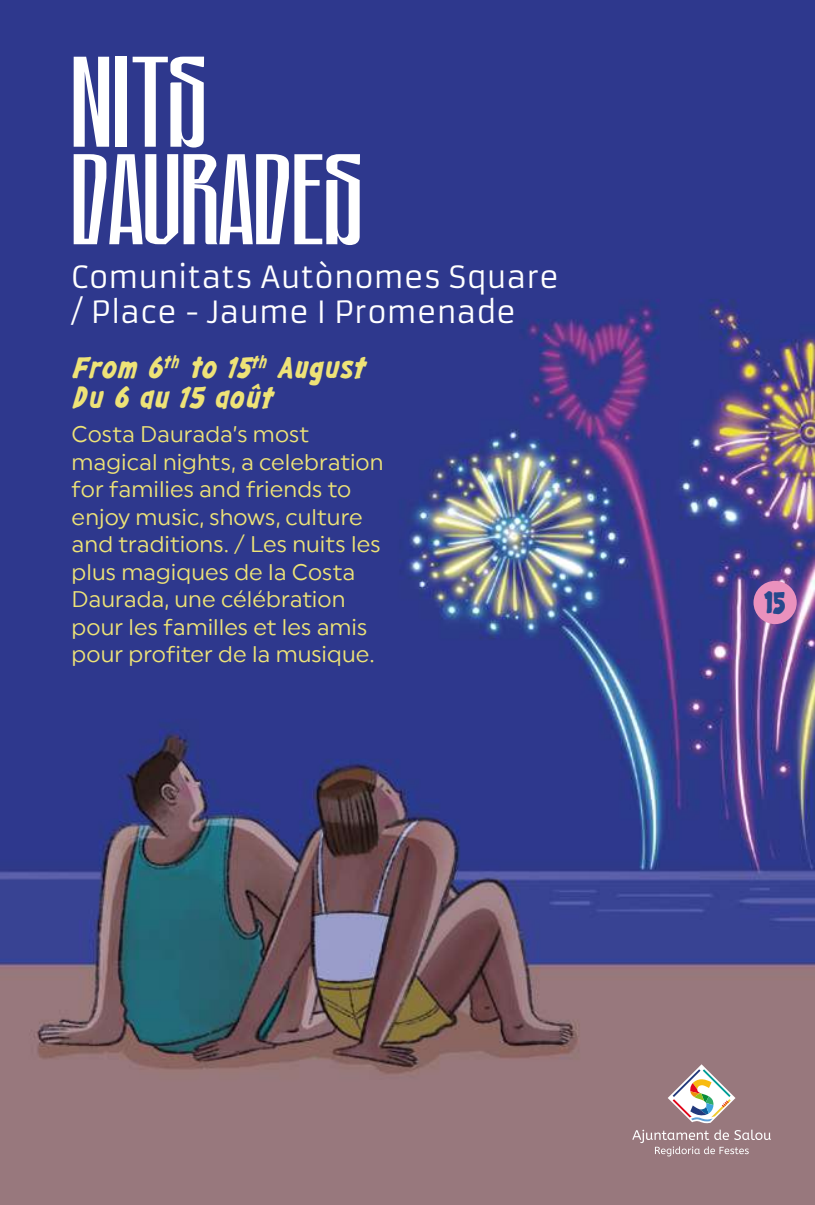
<style>
.page{position:relative;width:815px;height:1205px;background:#fff}
.page>*{position:absolute;margin:0;border:0;box-sizing:border-box;transform-origin:0 0}
.t1{font:500 75px/97.5px "Dx Slight Free Personal Use";letter-spacing:-.005em;color:#fff;scale:1.5 1}
.t2{font:30px/35px "Armata";color:#fff}
.t3{font:italic 700 30px/30px "Gargle Rg";letter-spacing:.01em;color:#eee377}
.t4{font:700 30px "Gargle Cd Rg";color:#26488c}
.t5{font:22.5px/27.5px "Uniform Regular 3";color:#eee377}
</style>
<div class="page">
<img style="left:0;top:0;width:815px;height:1205px">
<svg style="left:668px;top:1064px;width:67px;height:59px"></svg>
<svg style="left:632px;top:1129px;width:139px;height:27px;background:#a88d91"></svg>
<div style="left:753px;top:581px;width:44px;height:43px;background:#ea91bd;border-radius:50%"></div>
<h1 class="t1" style="left:71px;top:72px;width:196px">NITS<br>DAURADES</h1>
<h2 class="t2" style="left:71px;top:260px;width:490px">Comunitats Autònomes Square / Place - Jaume I Promenade</h2>
<h2 class="t3" style="left:72px;top:352px;width:295px">From 6<sup>th</sup> to 15<sup>th</sup> August<br>Du 6 au 15 août</h2>
<p class="t5" style="left:72px;top:420px;width:313px">Costa Daurada’s most magical nights, a celebration for families and friends to enjoy music, shows, culture and traditions. / Les nuits les plus magiques de la Costa<br>Daurada, une célébration pour les familles et les amis pour profiter de la musique.</p>
<h2 class="t4" style="left:765px;top:584px;width:23px">15</h2>
</div>
